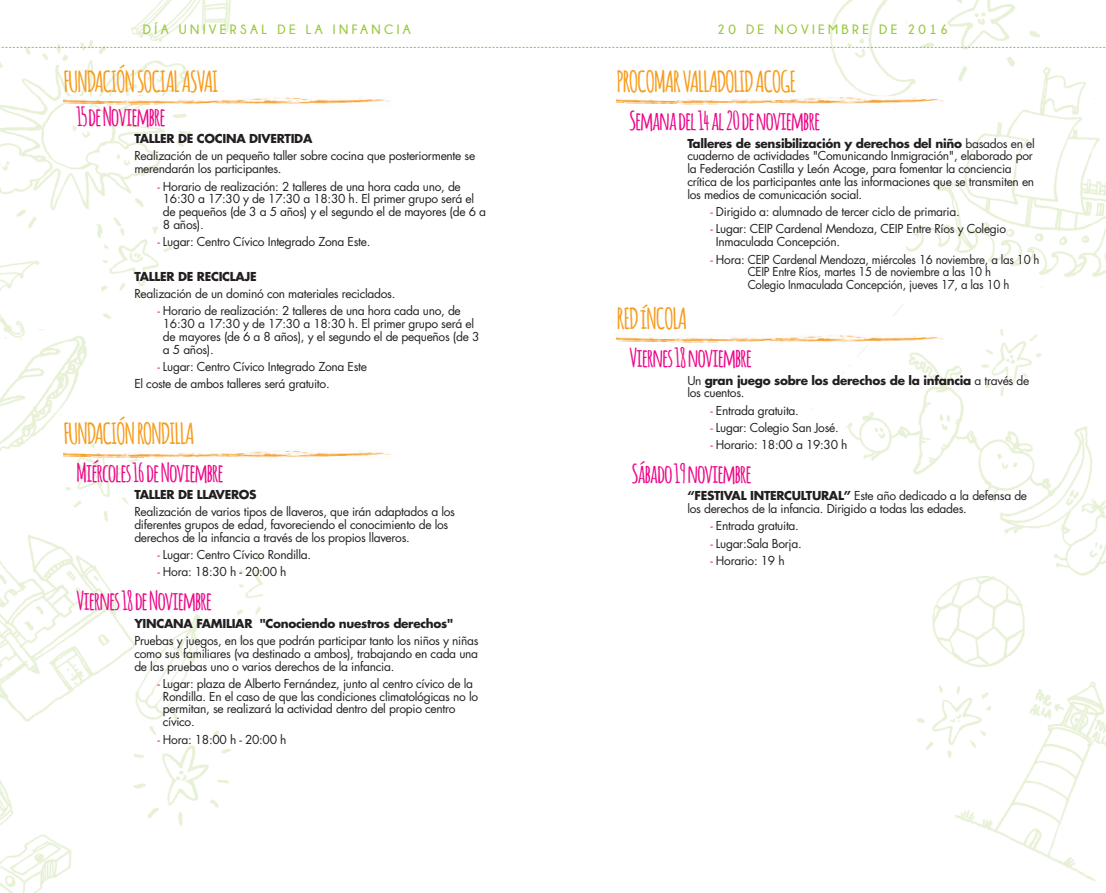
<style>
.page{position:relative;width:1106px;height:893px;background:#fff}
.page>*{position:absolute;margin:0;border:0;box-sizing:border-box;transform-origin:0 0}
.t1{font:700 28.5px "Amatic";letter-spacing:-.025em;color:#f69c1c}
.t2{font:700 25.5px "Amatic";letter-spacing:-.025em;color:#ec0688}
.t3{font:700 13.5px "Champagne&Limousines";letter-spacing:.25em;color:#98c93c}
.t4{font:12px/12.9px "Futura Std";letter-spacing:-.025em;color:#231f20}
.t5{font:700 12px/12.9px "Futura Std";letter-spacing:-.025em;color:#231f20}
.s1{color:#ec0688}
.s2{font-weight:700}
.s3{font-weight:400}
</style>
<div class="page">
<img style="left:0;top:0;width:262px;height:893px">
<img style="left:654px;top:0;width:452px;height:881px">
<img style="left:64px;top:96px;width:327px;height:11px">
<img style="left:617px;top:96px;width:327px;height:11px">
<img style="left:64px;top:450px;width:327px;height:10px">
<img style="left:617px;top:334px;width:327px;height:11px">
<svg style="left:0;top:47px;width:1106px;height:1px"></svg>
<p class="t3" style="left:143px;top:21px;width:269px">DÍA UNIVERSAL DE LA INFANCIA</p>
<p class="t3" style="left:717px;top:21px;width:232px">20 DE NOVIEMBRE DE 2016</p>
<h1 class="t1" style="left:64px;top:66px;width:156px">FUNDACIÓNSOCIALASVAI</h1>
<h2 class="t2" style="left:77px;top:102px;width:90px">15deNoviembre</h2>
<p class="t5" style="left:134px;top:133px;width:179px">TALLER DE COCINA DIVERTIDA</p>
<p class="t4" style="left:134px;top:151px;width:342px">Realización de un pequeño taller sobre cocina que posteriormente se merendarán los participantes.</p>
<p class="t4" style="left:163px;top:181px;width:325px;text-indent:-5px"><span class="s1">-</span> Horario de realización: 2 talleres de una hora cada uno, de 16:30 a 17:30 y de 17:30 a 18:30 h. El primer grupo será el de pequeños (de 3 a 5 años) y el segundo el de mayores (de 6 a 8 años).</p>
<p class="t4" style="left:157px;top:237px;width:214px"><span class="s1">-</span> Lugar: Centro Cívico Integrado Zona Este.</p>
<p class="t5" style="left:134px;top:271px;width:124px">TALLER DE RECICLAJE</p>
<p class="t4" style="left:134px;top:288px;width:263px">Realización de un dominó con materiales reciclados.</p>
<p class="t4" style="left:163px;top:305px;width:318px;text-indent:-5px"><span class="s1">-</span> Horario de realización: 2 talleres de una hora cada uno, de 16:30 a 17:30 y de 17:30 a 18:30 h. El primer grupo será el de mayores (de 6 a 8 años), y el segundo el de pequeños (de 3 a 5 años).</p>
<p class="t4" style="left:134px;top:359px;width:234px;line-height:17.1px;text-indent:23px"><span class="s1">-</span> Lugar: Centro Cívico Integrado Zona Este<br>El coste de ambos talleres será gratuito.</p>
<h1 class="t1" style="left:64px;top:417px;width:132px">FUNDACIÓNRONDILLA</h1>
<h2 class="t2" style="left:77px;top:458px;width:148px">Miércoles16deNoviembre</h2>
<p class="t5" style="left:134px;top:489px;width:124px">TALLER DE LLAVEROS</p>
<p class="t4" style="left:134px;top:506px;width:322px">Realización de varios tipos de llaveros, que irán adaptados a los diferentes grupos de edad, favoreciendo el conocimiento de los derechos de la infancia a través de los propios llaveros.</p>
<p class="t4" style="left:157px;top:549px;width:155px"><span class="s1">-</span> Lugar: Centro Cívico Rondilla.</p>
<p class="t4" style="left:157px;top:566px;width:131px"><span class="s1">-</span> Hora: 18:30 h - 20:00 h</p>
<h2 class="t2" style="left:77px;top:587px;width:137px">Viernes18deNoviembre</h2>
<p class="t5" style="left:134px;top:618px;width:320px">YINCANA FAMILIAR "Conociendo nuestros derechos"</p>
<p class="t4" style="left:134px;top:635px;width:346px;text-align:justify">Pruebas y juegos, en los que podrán participar tanto los niños y niñas como sus familiares (va destinado a ambos), trabajando en cada una de las pruebas uno o varios derechos de la infancia.</p>
<p class="t4" style="left:163px;top:678px;width:317px;text-indent:-5px"><span class="s1">-</span> Lugar: plaza de Alberto Fernández, junto al centro cívico de la Rondilla. En el caso de que las condiciones climatológicas no lo permitan, se realizará la actividad dentro del propio centro cívico.</p>
<p class="t4" style="left:157px;top:734px;width:131px"><span class="s1">-</span> Hora: 18:00 h - 20:00 h</p>
<h1 class="t1" style="left:617px;top:66px;width:181px">PROCOMARVALLADOLIDACOGE</h1>
<h2 class="t2" style="left:629px;top:107px;width:192px">Semanadel14al20denoviembre</h2>
<p class="t4" style="left:687px;top:138px;width:349px"><span class="s2">Talleres de sensibilización y derechos del niño</span> basados en el cuaderno de actividades "Comunicando Inmigración", elaborado por la Federación Castilla y León Acoge, para fomentar la conciencia crítica de los participantes ante las informaciones que se transmiten en los medios de comunicación social.</p>
<p class="t4" style="left:710px;top:206px;width:251px"><span class="s1">-</span> Dirigido a: alumnado de tercer ciclo de primaria.</p>
<p class="t4" style="left:716px;top:224px;width:292px;text-indent:-5px"><span class="s1">-</span> Lugar: CEIP Cardenal Mendoza, CEIP Entre Ríos y Colegio<br>Inmaculada Concepción.</p>
<p class="t4" style="left:747px;top:254px;width:293px;text-indent:-37px"><span class="s1">-</span> Hora: CEIP Cardenal Mendoza, miércoles 16 noviembre, a las 10 h<br>CEIP Entre Ríos, martes 15 de noviembre a las 10 h<br>Colegio Inmaculada Concepción, jueves 17, a las 10 h</p>
<h1 class="t1" style="left:617px;top:303px;width:72px">REDíNCOLA</h1>
<h2 class="t2" style="left:629px;top:344px;width:124px">Viernes18noviembre</h2>
<p class="t5" style="left:687px;top:375px;width:343px"><span class="s3">Un</span> gran juego sobre los derechos de la infancia <span class="s3">a través de los cuentos.</span></p>
<p class="t4" style="left:710px;top:405px;width:90px"><span class="s1">-</span> Entrada gratuita.</p>
<p class="t4" style="left:710px;top:422px;width:130px"><span class="s1">-</span> Lugar: Colegio San José.</p>
<p class="t4" style="left:710px;top:439px;width:139px"><span class="s1">-</span> Horario: 18:00 a 19:30 h</p>
<h2 class="t2" style="left:632px;top:459px;width:121px">Sábado19noviembre</h2>
<p class="t4" style="left:687px;top:490px;width:341px"><span class="s2">“FESTIVAL INTERCULTURAL”</span> Este año dedicado a la defensa de los derechos de la infancia. Dirigido a todas las edades.</p>
<p class="t4" style="left:710px;top:521px;width:90px"><span class="s1">-</span> Entrada gratuita.</p>
<p class="t4" style="left:710px;top:538px;width:93px"><span class="s1">-</span> Lugar:Sala Borja.</p>
<p class="t4" style="left:710px;top:555px;width:76px"><span class="s1">-</span> Horario: 19 h</p>
</div>
